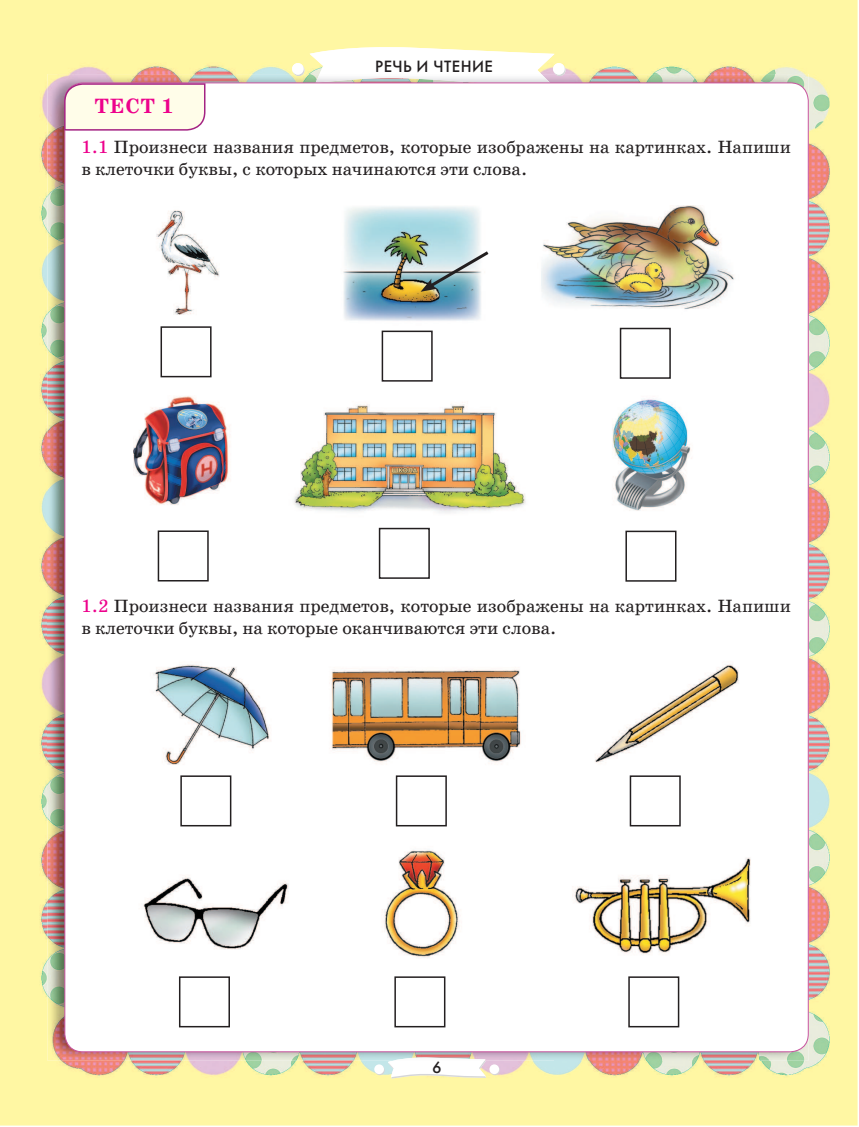
<style>
.page{position:relative;width:859px;height:1127px;background:#fff}
.page>*{position:absolute;margin:0;border:0;box-sizing:border-box;transform-origin:0 0}
.t1{font:700 21px "School";color:#ed028c}
.t2{font:18px/21.6px "School";color:#231f20}
.t3{font:16.2px "Futuris C";letter-spacing:.03em;color:#231f20}
.s1{color:#ed028c}
</style>
<div class="page">
<img style="left:0;top:0;width:858px;height:1125px">
<svg style="left:388px;top:1061px;width:98px;height:17px"></svg>
<svg style="left:375px;top:1065px;width:10px;height:10px"></svg>
<div style="left:374px;top:1064px;width:10px;height:10px;background:#fff;border-radius:50%"></div>
<svg style="left:490px;top:1065px;width:10px;height:10px"></svg>
<div style="left:489px;top:1064px;width:10px;height:10px;background:#fff;border-radius:50%"></div>
<div style="left:292px;top:63px;width:12px;height:12px;background:#fff;border-radius:50%"></div>
<div style="left:554px;top:64px;width:11px;height:12px;background:#d5d6d8;border-radius:50%"></div>
<div style="left:553px;top:63px;width:12px;height:12px;background:#f0f0f0;border-radius:50%"></div>
<img style="left:47px;top:74px;width:761px;height:987px">
<img style="left:393px;top:1057px;width:92px;height:3px">
<svg style="left:294px;top:74px;width:9px;height:2px"></svg>
<svg style="left:310px;top:45px;width:254px;height:38px"></svg>
<img style="left:316px;top:78px;width:237px;height:5px">
<div style="left:65px;top:83px;width:743px;height:969px;background:#fff;border-radius:18px"></div>
<svg style="left:63px;top:83px;width:143px;height:48px;background:#f6e9df"></svg>
<img style="left:133px;top:206px;width:618px;height:752px">
<div style="left:161px;top:326px;width:51px;height:51px;border:1px solid #231f20"></div>
<div style="left:382px;top:331px;width:51px;height:51px;border:1px solid #231f20"></div>
<div style="left:620px;top:328px;width:51px;height:51px;border:1px solid #231f20"></div>
<div style="left:625px;top:531px;width:51px;height:51px;border:1px solid #231f20"></div>
<div style="left:628px;top:976px;width:51px;height:51px;border:1px solid #231f20"></div>
<div style="left:630px;top:775px;width:51px;height:51px;border:1px solid #231f20"></div>
<div style="left:379px;top:528px;width:51px;height:51px;border:1px solid #231f20"></div>
<div style="left:394px;top:976px;width:51px;height:51px;border:1px solid #231f20"></div>
<div style="left:396px;top:775px;width:51px;height:51px;border:1px solid #231f20"></div>
<div style="left:158px;top:530px;width:51px;height:51px;border:1px solid #231f20"></div>
<div style="left:179px;top:976px;width:51px;height:51px;border:1px solid #231f20"></div>
<div style="left:180px;top:775px;width:51px;height:51px;border:1px solid #231f20"></div>
<svg style="left:421px;top:248px;width:71px;height:44px"></svg>
<p class="t1" style="left:95px;top:98px;width:81px">ТЕСТ 1</p>
<p class="t3" style="left:375px;top:60px;width:119px">РЕЧЬ И ЧТЕНИЕ</p>
<p class="t2" style="left:81px;top:138px;width:711px"><span class="s1">1.1</span> Произнеси названия предметов, которые изображены на картинках. Напиши в клеточки буквы, с которых начинаются эти слова.</p>
<p class="t2" style="left:81px;top:597px;width:711px"><span class="s1">1.2</span> Произнеси названия предметов, которые изображены на картинках. Напиши в клеточки буквы, на которые оканчиваются эти слова.</p>
<p class="t3" style="left:432px;top:1060px;width:11px">6</p>
</div>
